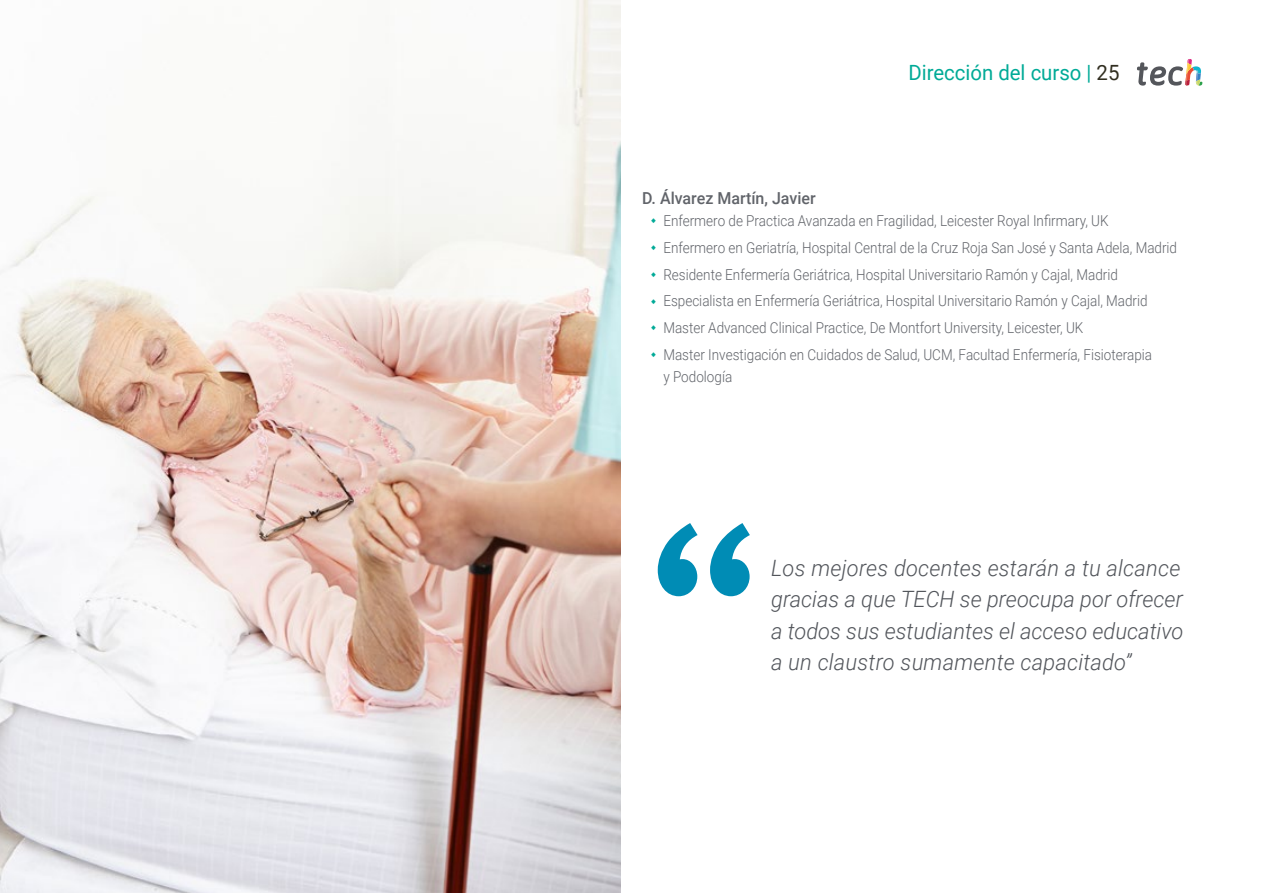
<style>
.page{position:relative;width:1263px;height:893px;background:#fff}
.page>*{position:absolute;margin:0;border:0;box-sizing:border-box;transform-origin:0 0}
.t1{font:italic 300 22.5px/31.5px "Roboto";color:#52555b}
.t2{font:21px "Roboto";color:#00aa97}
.t3{font:500 16.5px "Roboto";color:#61646a}
.t4{font:300 15px/26.7px "Roboto";color:#61646a;scale:.9 1}
.s1{color:#312e20}
</style>
<div class="page">
<svg style="left:1137px;top:59px;width:65px;height:27px"></svg>
<img style="left:0;top:0;width:621px;height:893px">
<svg style="left:658px;top:523px;width:92px;height:73px"></svg>
<h2 class="t2" style="left:908px;top:57px;width:213px">Dirección del curso | <span class="s1">25</span></h2>
<p class="t3" style="left:642px;top:186px;width:175px">D. Álvarez Martín, Javier</p>
<p class="t4" style="left:663px;top:207px;width:572px">Enfermero de Practica Avanzada en Fragilidad, Leicester Royal Infirmary, UK<br>Enfermero en Geriatría, Hospital Central de la Cruz Roja San José y Santa Adela, Madrid Residente Enfermería Geriátrica, Hospital Universitario Ramón y Cajal, Madrid Especialista en Enfermería Geriátrica, Hospital Universitario Ramón y Cajal, Madrid Master Advanced Clinical Practice, De Montfort University, Leicester, UK<br>Master Investigación en Cuidados de Salud, UCM, Facultad Enfermería, Fisioterapia</p>
<p class="t4" style="left:663px;top:363px;width:78px">y Podología</p>
<h1 class="t1" style="left:771px;top:551px;width:414px">Los mejores docentes estarán a tu alcance gracias a que TECH se preocupa por ofrecer a todos sus estudiantes el acceso educativo a un claustro sumamente capacitado”</h1>
</div>
